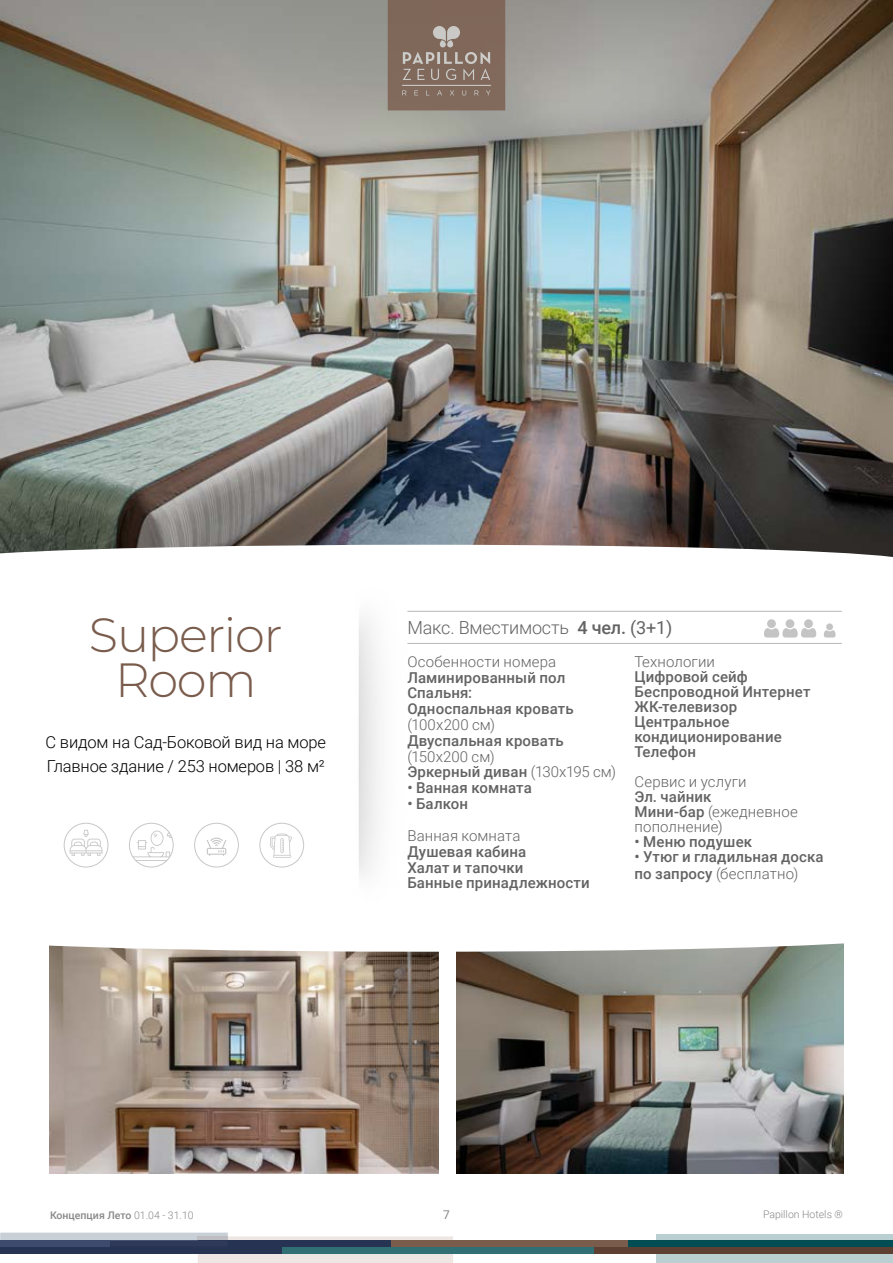
<style>
.page{position:relative;width:893px;height:1263px;background:#fff}
.page>*{position:absolute;margin:0;border:0;box-sizing:border-box;transform-origin:0 0}
.t1{font:300 48px/45px "Montserrat";letter-spacing:-.025em;color:#7a5c4d;text-align:center}
.t2{font:300 18px "Roboto";letter-spacing:-.01em;color:#646363}
.t3{font:300 16.5px/24px "Roboto";letter-spacing:-.01em;color:#000}
.t4{font:500 15px/15px "Roboto";letter-spacing:.01em;color:#646363}
.t5{font:300 15px/15px "Roboto";letter-spacing:.01em;color:#646363}
.t6{font:12px "Roboto";color:#878787}
.t7{font:500 10.5px "Roboto";color:#878787}
.t8{font:300 10.5px "Roboto";color:#878787}
.s1{font-weight:500}
.s2{font-weight:400}
.s3{font-weight:300}
</style>
<div class="page">
<div style="left:656px;top:1234px;width:237px;height:29px;background:#bacfd1"></div>
<div style="left:582px;top:1247px;width:311px;height:7px;background:#5e4033"></div>
<div style="left:391px;top:1240px;width:245px;height:7px;background:#7a5c4d"></div>
<div style="left:628px;top:1240px;width:265px;height:7px;background:#004d54"></div>
<svg style="left:0;top:1232px;width:453px;height:31px"></svg>
<div style="left:0;top:1240px;width:109px;height:6px;background:#3d4a6e"></div>
<div style="left:282px;top:1247px;width:311px;height:7px;background:#307075"></div>
<img style="left:0;top:0;width:893px;height:545px">
<img style="left:456px;top:952px;width:388px;height:221px">
<img style="left:49px;top:952px;width:389px;height:221px">
<div style="left:64px;top:823px;width:44px;height:44px;border:1px solid #c7c7c7;border-radius:50%"></div>
<svg style="left:70px;top:830px;width:32px;height:26px"></svg>
<div style="left:129px;top:823px;width:45px;height:44px;border:1px solid #c7c7c7;border-radius:50%"></div>
<svg style="left:132px;top:823px;width:41px;height:38px"></svg>
<div style="left:194px;top:823px;width:45px;height:44px;border:1px solid #c7c7c7;border-radius:50%"></div>
<svg style="left:207px;top:837px;width:19px;height:19px"></svg>
<div style="left:259px;top:823px;width:45px;height:44px;border:1px solid #c7c7c7;border-radius:50%"></div>
<svg style="left:270px;top:834px;width:22px;height:24px"></svg>
<hr style="left:407px;top:643px;width:435px;height:1px;background:#b7b7b7">
<hr style="left:407px;top:611px;width:435px;height:1px;background:#b7b7b7">
<svg style="left:49px;top:943px;width:795px;height:9px"></svg>
<svg style="left:0;top:545px;width:893px;height:12px"></svg>
<svg style="left:824px;top:623px;width:12px;height:14px"></svg>
<svg style="left:764px;top:619px;width:52px;height:18px"></svg>
<svg style="left:388px;top:0;width:117px;height:110px;background:#856f63"></svg>
<hr style="left:402px;top:85px;width:88px;height:1px;background:#fff">
<h1 class="t1" style="left:89px;top:611px;width:195px">Superior<br>Room</h1>
<p class="t3" style="left:46px;top:729px;width:282px">С видом на Сад-Боковой вид на море<br>Главное здание / 253 номеров | 38 м²</p>
<p class="t2" style="left:407px;top:614px;width:266px">Макс. Вместимость <span class="s1">4 чел.</span> <span class="s2">(3+1)</span></p>
<p class="t5" style="left:407px;top:654px;width:150px">Особенности номера</p>
<p class="t4" style="left:407px;top:669px;width:168px;line-height:15.8px">Ламинированный пол<br>Спальня:<br>Односпальная кровать</p>
<p class="t5" style="left:407px;top:717px;width:89px">(100х200 см)</p>
<p class="t4" style="left:407px;top:732px;width:158px">Двуспальная кровать</p>
<p class="t5" style="left:407px;top:748px;width:210px;line-height:15.8px">(150х200 см)<br><span class="s1">Эркерный диван</span> (130x195 см)</p>
<p class="t4" style="left:407px;top:780px;width:126px">• Ванная комната</p>
<p class="t4" style="left:407px;top:795px;width:62px">• Балкон</p>
<p class="t5" style="left:407px;top:828px;width:115px">Ванная комната</p>
<p class="t4" style="left:407px;top:843px;width:184px;line-height:15.8px">Душевая кабина<br>Халат и тапочки<br>Банные принадлежности</p>
<p class="t5" style="left:635px;top:654px;width:82px">Технологии</p>
<p class="t4" style="left:635px;top:669px;width:177px">Цифровой сейф<br>Беспроводной Интернет<br>ЖК-телевизор<br>Центральное кондиционирование<br>Телефон</p>
<p class="t5" style="left:635px;top:774px;width:114px">Сервис и услуги</p>
<p class="t5" style="left:635px;top:789px;width:165px"><span class="s1">Эл. чайник<br>Мини-бар</span> (ежедневное пополнение)</p>
<p class="t4" style="left:635px;top:834px;width:119px">• Меню подушек</p>
<p class="t4" style="left:635px;top:848px;width:191px;line-height:16.5px">• Утюг и гладильная доска по запросу <span class="s3">(бесплатно)</span></p>
<p class="t7" style="left:50px;top:1208px;width:145px">Концепция Лето <span class="s3">01.04 - 31.10</span></p>
<p class="t6" style="left:443px;top:1206px;width:8px">7</p>
<p class="t8" style="left:763px;top:1207px;width:81px">Papillon Hotels ®</p>
</div>
